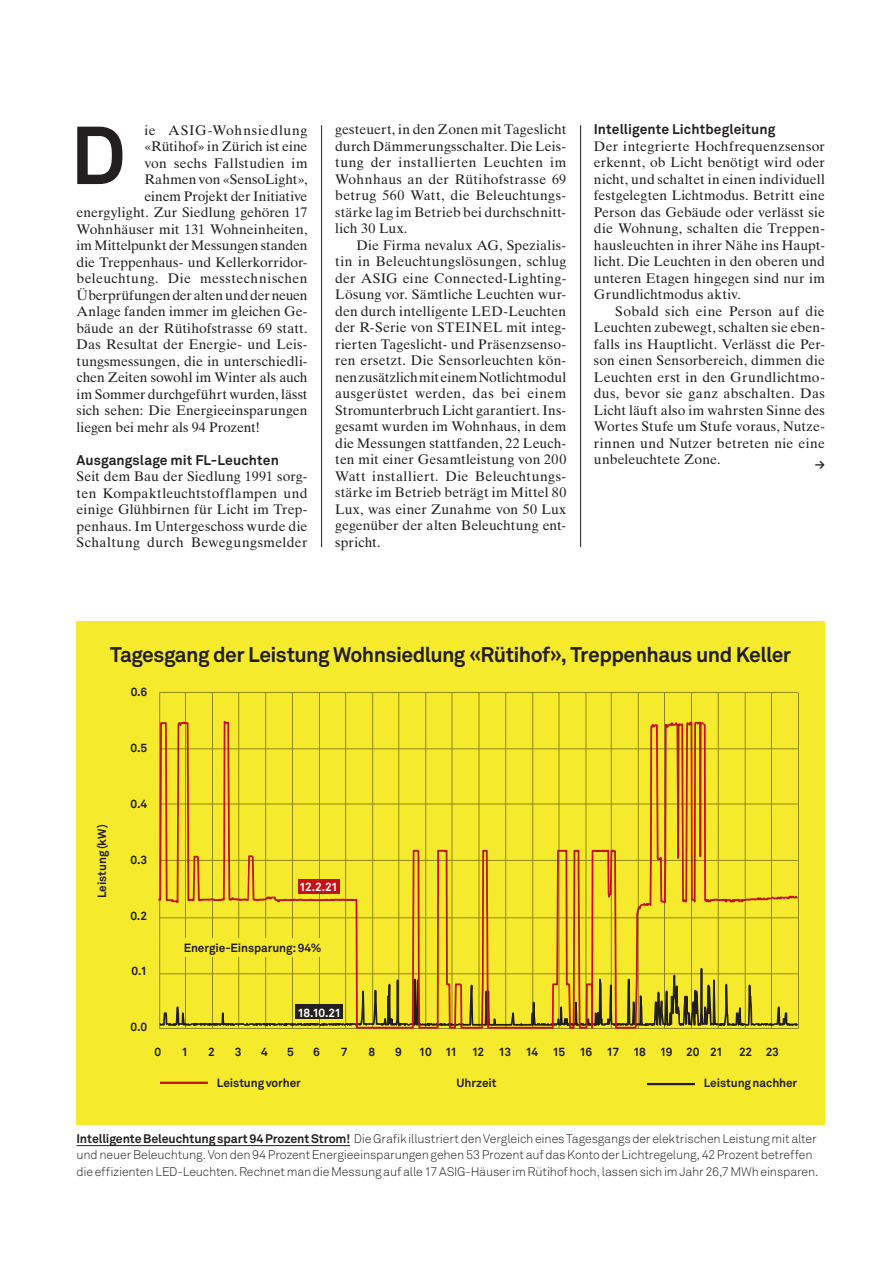
<style>
.page{position:relative;width:893px;height:1263px;background:#fff}
.page>*{position:absolute;margin:0;border:0;box-sizing:border-box;transform-origin:0 0}
.t1{font:700 81px "Akkurat Std";color:#231f20}
.t2{font:700 21px "Akkurat Std";letter-spacing:-.025em;color:#231f20}
.t3{font:13.8px/16.5px "Times Ten LT Std";letter-spacing:.01em;color:#231f20;text-align:justify}
.t4{font:700 13.8px "Akkurat Std";letter-spacing:.005em;color:#231f20}
.t5{font:13.8px "Times Ten LT Std";letter-spacing:-.01em;color:#231f20}
.t6{font:13.8px "Times Ten LT Std";letter-spacing:-.015em;color:#231f20}
.t7{font:13.8px "Times Ten LT Std";letter-spacing:.035em;color:#231f20}
.t8{font:13.8px "Times Ten LT Std";letter-spacing:.05em;color:#231f20}
.t9{font:700 12.75px "Akkurat Std";color:#231f20}
.t10{font:300 12.3px/16.5px "Akkurat Std";letter-spacing:-.015em;color:#231f20}
.t11{font:700 11.85px "Akkurat Std";letter-spacing:-.01em;color:#231f20}
.t12{font:700 11.85px "Akkurat Std";letter-spacing:-.055em;color:#231f20}
.t13{font:700 11.85px "Akkurat Std";letter-spacing:-.05em;color:#fff}
.s1{font-weight:700}
</style>
<div class="page">
<hr style="left:0;top:969px;width:1px;height:294px;background:#f1da1a">
<img style="left:0;top:969px;width:1px;height:24px">
<hr style="left:580px;top:125px;width:1px;height:422px;background:#231f20">
<hr style="left:321px;top:125px;width:1px;height:422px;background:#231f20">
<div style="left:77px;top:621px;width:748px;height:503px;background:#f6ea2d"></div>
<hr style="left:77px;top:1145px;width:273px;height:1px;background:#231f20">
<hr style="left:160px;top:1082px;width:48px;height:2px;background:#c4121a">
<hr style="left:647px;top:1083px;width:48px;height:2px;background:#231f20">
<hr style="left:159px;top:692px;width:639px;height:1px;background:#939598">
<hr style="left:185px;top:693px;width:1px;height:336px;background:#939598">
<hr style="left:398px;top:693px;width:1px;height:336px;background:#939598">
<hr style="left:611px;top:693px;width:1px;height:336px;background:#939598">
<hr style="left:292px;top:693px;width:1px;height:336px;background:#939598">
<hr style="left:505px;top:693px;width:1px;height:336px;background:#939598">
<hr style="left:718px;top:693px;width:1px;height:336px;background:#939598">
<hr style="left:238px;top:693px;width:1px;height:336px;background:#939598">
<hr style="left:452px;top:693px;width:1px;height:336px;background:#939598">
<hr style="left:664px;top:693px;width:1px;height:336px;background:#939598">
<hr style="left:345px;top:693px;width:1px;height:336px;background:#939598">
<hr style="left:559px;top:693px;width:1px;height:336px;background:#939598">
<hr style="left:771px;top:693px;width:1px;height:336px;background:#939598">
<hr style="left:212px;top:693px;width:1px;height:336px;background:#939598">
<hr style="left:425px;top:693px;width:1px;height:336px;background:#939598">
<hr style="left:638px;top:693px;width:1px;height:336px;background:#939598">
<hr style="left:319px;top:693px;width:1px;height:336px;background:#939598">
<hr style="left:532px;top:693px;width:1px;height:336px;background:#939598">
<hr style="left:745px;top:693px;width:1px;height:336px;background:#939598">
<hr style="left:265px;top:693px;width:1px;height:336px;background:#939598">
<hr style="left:479px;top:693px;width:1px;height:336px;background:#939598">
<hr style="left:691px;top:693px;width:1px;height:336px;background:#939598">
<hr style="left:372px;top:693px;width:1px;height:336px;background:#939598">
<hr style="left:586px;top:693px;width:1px;height:336px;background:#939598">
<hr style="left:798px;top:693px;width:1px;height:336px;background:#939598">
<hr style="left:159px;top:693px;width:1px;height:336px;background:#939598">
<svg style="left:158px;top:720px;width:640px;height:309px"></svg>
<div style="left:298px;top:879px;width:42px;height:14px;background:#c4121a"></div>
<div style="left:296px;top:1004px;width:47px;height:15px;background:#231f20"></div>
<div style="left:181px;top:938px;width:143px;height:19px;background:#f6ea2d"></div>
<h1 class="t1" style="left:71px;top:105px;width:57px">D</h1>
<p class="t8" style="left:144px;top:122px;width:165px">ie ASIG-Wohnsiedlung</p>
<p class="t3" style="left:144px;top:138px;width:165px">«Rütihof» in Zürich ist eine</p>
<p class="t3" style="left:144px;top:155px;width:165px">von sechs Fallstudien im</p>
<p class="t3" style="left:144px;top:171px;width:165px">Rahmen von «SensoLight»,</p>
<p class="t5" style="left:144px;top:188px;width:165px">einem Projekt der Initiative</p>
<p class="t3" style="left:77px;top:204px;width:233px">energylight. Zur Siedlung gehören 17</p>
<p class="t3" style="left:77px;top:221px;width:233px">Wohnhäuser mit 131 Wohneinheiten,</p>
<p class="t3" style="left:77px;top:237px;width:233px">im Mittelpunkt der Messungen standen</p>
<p class="t3" style="left:77px;top:254px;width:233px">die Treppenhaus- und Kellerkorridor-</p>
<p class="t7" style="left:77px;top:270px;width:233px">beleuchtung. Die messtechnischen</p>
<p class="t6" style="left:77px;top:287px;width:233px">Überprüfungen der alten und der neuen</p>
<p class="t3" style="left:77px;top:303px;width:233px">Anlage fanden immer im gleichen Ge-</p>
<p class="t3" style="left:77px;top:320px;width:232px">bäude an der Rütihofstrasse 69 statt.</p>
<p class="t3" style="left:77px;top:336px;width:233px">Das Resultat der Energie- und Leis-</p>
<p class="t3" style="left:77px;top:353px;width:233px">tungsmessungen, die in unterschiedli-</p>
<p class="t3" style="left:77px;top:369px;width:233px">chen Zeiten sowohl im Winter als auch</p>
<p class="t3" style="left:77px;top:386px;width:233px">im Sommer durchgeführt wurden, lässt</p>
<p class="t3" style="left:77px;top:402px;width:233px">sich sehen: Die Energieeinsparungen</p>
<p class="t5" style="left:77px;top:419px;width:185px">liegen bei mehr als 94 Prozent!</p>
<p class="t4" style="left:77px;top:451px;width:204px">Ausgangslage mit FL-Leuchten</p>
<p class="t3" style="left:77px;top:468px;width:233px">Seit dem Bau der Siedlung 1991 sorg&shy;ten Kompaktleuchtstofflampen und einige Glühbirnen für Licht im Trep&shy;penhaus. Im Untergeschoss wurde die Schaltung durch Bewegungsmelder</p>
<p class="t3" style="left:335px;top:121px;width:233px">gesteuert, in den Zonen mit Tageslicht durch Dämmerungsschalter. Die Leis&shy;tung der installierten Leuchten im Wohnhaus an der Rütihofstrasse 69 betrug 560 Watt, die Beleuchtungs&shy;stärke lag im Betrieb bei durchschnitt&shy;lich 30 Lux.</p>
<p class="t3" style="left:335px;top:237px;width:233px;text-indent:21px">Die Firma nevalux AG, Spezialis&shy;tin in Beleuchtungslösungen, schlug der ASIG eine Connected-Lighting-Lösung vor. Sämtliche Leuchten wur&shy;den durch intelligente LED-Leuchten der R-Serie von STEINEL mit integ&shy;rierten Tageslicht- und Präsenzsenso&shy;ren ersetzt. Die Sensorleuchten kön&shy;nen zusätzlich mit einem Notlichtmodul ausgerüstet werden, das bei einem Stromunterbruch Licht garantiert. Ins&shy;gesamt wurden im Wohnhaus, in dem die Messungen stattfanden, 22 Leuch&shy;ten mit einer Gesamtleistung von 200<br>Watt installiert. Die Beleuchtungs&shy;stärke im Betrieb beträgt im Mittel 80<br>Lux, was einer Zunahme von 50 Lux gegenüber der alten Beleuchtung ent&shy;spricht.</p>
<p class="t4" style="left:594px;top:121px;width:183px">Intelligente Lichtbegleitung</p>
<p class="t3" style="left:594px;top:138px;width:233px">Der integrierte Hochfrequenzsensor erkennt, ob Licht benötigt wird oder nicht, und schaltet in einen individuell festgelegten Lichtmodus. Betritt eine Person das Gebäude oder verlässt sie die Wohnung, schalten die Treppen&shy;hausleuchten in ihrer Nähe ins Haupt&shy;licht. Die Leuchten in den oberen und unteren Etagen hingegen sind nur im Grundlichtmodus aktiv.</p>
<p class="t3" style="left:594px;top:303px;width:233px;text-indent:21px">Sobald sich eine Person auf die Leuchten zubewegt, schalten sie eben&shy;falls ins Hauptlicht. Verlässt die Per&shy;son einen Sensorbereich, dimmen die Leuchten erst in den Grundlichtmo&shy;dus, bevor sie ganz abschalten. Das Licht läuft also im wahrsten Sinne des Wortes Stufe um Stufe voraus, Nutze&shy;rinnen und Nutzer betreten nie eine unbeleuchtete Zone.</p>
<p class="t9" style="left:815px;top:456px;width:12px">→</p>
<h2 class="t2" style="left:110px;top:642px;width:682px">Tagesgang der Leistung Wohnsiedlung «Rütihof», Treppenhaus und Keller</h2>
<p class="t11" style="left:131px;top:685px;width:18px">0.6</p>
<p class="t11" style="left:131px;top:740px;width:18px">0.5</p>
<p class="t11" style="left:95px;top:898px;width:75px;rotate:-90deg">Leistung (kW)</p>
<p class="t11" style="left:130px;top:796px;width:18px">0.4</p>
<p class="t11" style="left:131px;top:852px;width:18px">0.3</p>
<p class="t11" style="left:130px;top:908px;width:18px">0.2</p>
<p class="t11" style="left:132px;top:964px;width:17px">0.1</p>
<p class="t13" style="left:299px;top:879px;width:40px">12.2.21</p>
<p class="t11" style="left:184px;top:941px;width:139px">Energie-Einsparung: 94%</p>
<p class="t11" style="left:131px;top:1020px;width:18px">0.0</p>
<p class="t13" style="left:297px;top:1005px;width:45px">18.10.21</p>
<p class="t11" style="left:154px;top:1045px;width:8px">0</p>
<p class="t11" style="left:181px;top:1045px;width:8px">1</p>
<p class="t11" style="left:208px;top:1045px;width:8px">2</p>
<p class="t11" style="left:235px;top:1045px;width:8px">3</p>
<p class="t11" style="left:261px;top:1045px;width:8px">4</p>
<p class="t11" style="left:287px;top:1045px;width:8px">5</p>
<p class="t11" style="left:313px;top:1045px;width:8px">6</p>
<p class="t11" style="left:341px;top:1045px;width:8px">7</p>
<p class="t11" style="left:368px;top:1045px;width:8px">8</p>
<p class="t11" style="left:395px;top:1045px;width:8px">9</p>
<p class="t12" style="left:419px;top:1045px;width:305px">10 11 12 13 14 15 16 17 18 19 20 21</p>
<p class="t11" style="left:739px;top:1045px;width:41px">22 23</p>
<p class="t11" style="left:217px;top:1076px;width:86px">Leistung vorher</p>
<p class="t11" style="left:457px;top:1076px;width:41px">Uhrzeit</p>
<p class="t11" style="left:704px;top:1075px;width:95px">Leistung nachher</p>
<p class="t10" style="left:77px;top:1130px;width:743px"><span class="s1">Intelligente Beleuchtung spart 94 Prozent Strom!</span> Die Grafik illustriert den Vergleich eines Tagesgangs der elektrischen Leistung mit alter und neuer Beleuchtung. Von den 94 Prozent Energieeinsparungen gehen 53 Prozent auf das Konto der Lichtregelung, 42 Prozent betreffen die effizienten LED-Leuchten. Rechnet man die Messung auf alle 17 ASIG-Häuser im Rütihof hoch, lassen sich im Jahr 26,7 MWh einsparen.</p>
</div>
